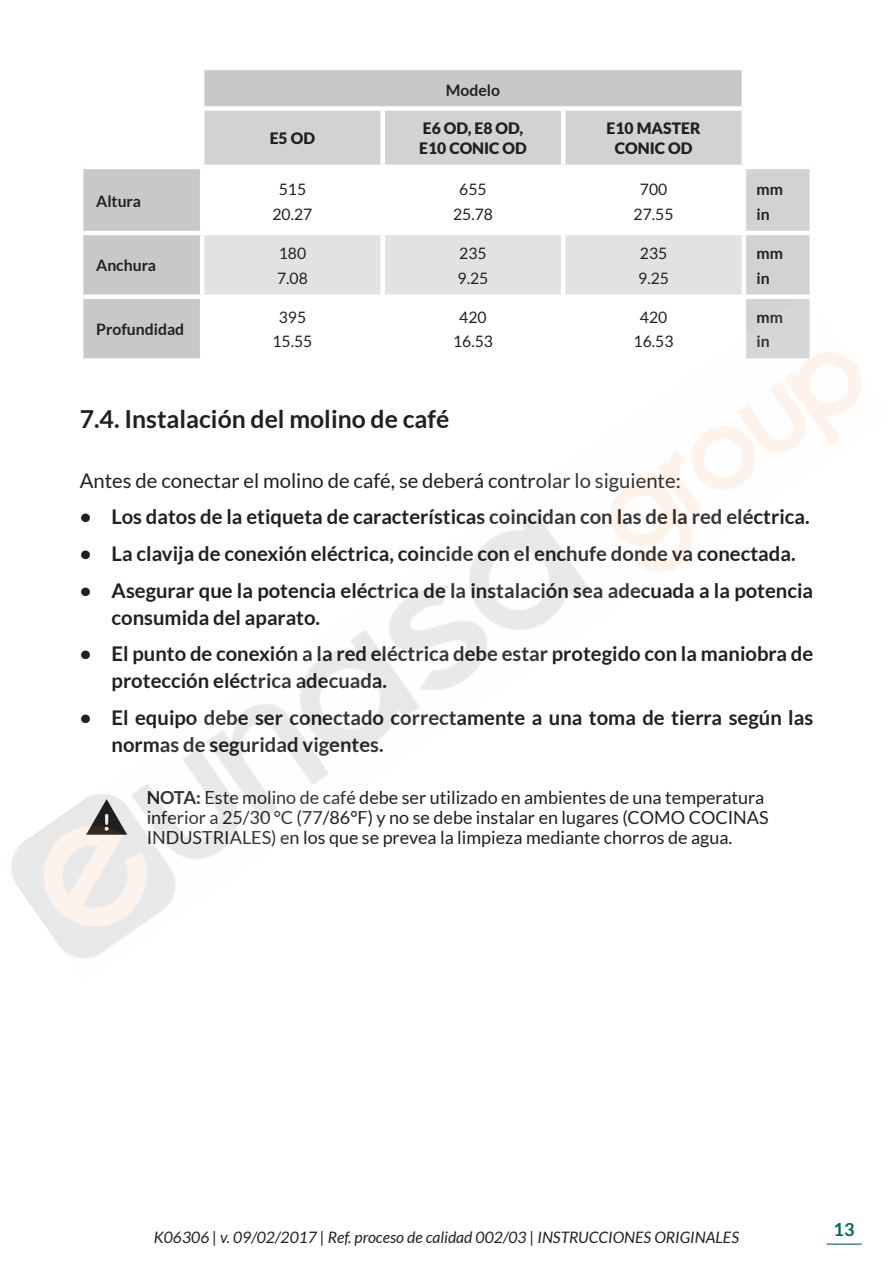
<style>
.page{position:relative;width:893px;height:1276px;background:#fff}
.page>*{position:absolute;margin:0;border:0;box-sizing:border-box;transform-origin:0 0}
.t1{font:700 24.75px "Lato";color:#231f20}
.t2{font:700 20.25px/27px "Lato";color:#231f20}
.t3{font:20.25px "Lato";color:#231f20}
.t4{font:18px/20.2px "Lato";color:#231f20}
.t5{font:700 18px "Lato";color:#006951}
.t6{font:italic 15.75px "Lato";color:#231f20}
.t7{font:15.75px/24.8px "Lato";color:#231f20;text-align:center}
.t8{font:700 15.75px/24.8px "Lato";color:#231f20}
.t9{font:900 15.75px/20.2px "Lato";color:#231f20}
.s1{font-weight:700}
</style>
<div class="page">
<hr style="left:827px;top:1243px;width:35px;height:1px;background:#006951">
<svg style="left:83px;top:70px;width:659px;height:224px;fill:#c7c8ca"></svg>
<svg style="left:204px;top:111px;width:606px;height:183px"></svg>
<hr style="left:200px;top:70px;width:4px;height:36px;background:#fff">
<hr style="left:200px;top:111px;width:4px;height:54px;background:#fff">
<div style="left:380px;top:111px;width:5px;height:54px;background:#fff"></div>
<div style="left:561px;top:111px;width:5px;height:54px;background:#fff"></div>
<hr style="left:83px;top:231px;width:119px;height:4px;background:#fff">
<hr style="left:202px;top:231px;width:181px;height:4px;background:#fff">
<hr style="left:383px;top:231px;width:180px;height:4px;background:#fff">
<hr style="left:563px;top:231px;width:181px;height:4px;background:#fff">
<hr style="left:744px;top:231px;width:66px;height:4px;background:#fff">
<div style="left:561px;top:169px;width:5px;height:62px;background:#fff"></div>
<div style="left:561px;top:235px;width:5px;height:59px;background:#fff"></div>
<hr style="left:83px;top:165px;width:119px;height:4px;background:#fff">
<hr style="left:202px;top:165px;width:181px;height:4px;background:#fff">
<hr style="left:383px;top:165px;width:180px;height:4px;background:#fff">
<hr style="left:563px;top:165px;width:181px;height:4px;background:#fff">
<hr style="left:744px;top:165px;width:66px;height:4px;background:#fff">
<div style="left:200px;top:106px;width:183px;height:5px;background:#fff"></div>
<div style="left:383px;top:106px;width:180px;height:5px;background:#fff"></div>
<div style="left:563px;top:106px;width:181px;height:5px;background:#fff"></div>
<hr style="left:742px;top:169px;width:4px;height:62px;background:#fff">
<hr style="left:742px;top:235px;width:4px;height:59px;background:#fff">
<hr style="left:742px;top:111px;width:4px;height:54px;background:#fff">
<hr style="left:200px;top:169px;width:4px;height:62px;background:#fff">
<div style="left:380px;top:169px;width:5px;height:62px;background:#fff"></div>
<hr style="left:200px;top:235px;width:4px;height:59px;background:#fff">
<div style="left:380px;top:235px;width:5px;height:59px;background:#fff"></div>
<img style="left:11px;top:294px;width:850px;height:664px">
<p class="t8" style="left:446px;top:77px;width:56px">Modelo</p>
<p class="t9" style="left:270px;top:128px;width:47px">E5 OD</p>
<p class="t9" style="left:419px;top:118px;width:109px">E6 OD, E8 OD,<br>E10 CONIC OD</p>
<p class="t9" style="left:607px;top:118px;width:95px;text-align:center">E10 MASTER<br>CONIC OD</p>
<p class="t8" style="left:96px;top:189px;width:46px">Altura</p>
<p class="t7" style="left:272px;top:177px;width:41px">515<br>20.27</p>
<p class="t7" style="left:453px;top:177px;width:41px">655<br>25.78</p>
<p class="t7" style="left:634px;top:177px;width:41px">700<br>27.55</p>
<p class="t8" style="left:757px;top:177px;width:28px">mm in</p>
<p class="t8" style="left:96px;top:253px;width:61px">Anchura</p>
<p class="t7" style="left:277px;top:241px;width:32px;text-align:left">180<br>7.08</p>
<p class="t7" style="left:458px;top:241px;width:32px;text-align:left">235<br>9.25</p>
<p class="t7" style="left:638px;top:241px;width:32px;text-align:left">235<br>9.25</p>
<p class="t8" style="left:757px;top:240px;width:28px">mm in</p>
<p class="t8" style="left:96px;top:317px;width:90px">Profundidad</p>
<p class="t7" style="left:272px;top:304px;width:41px">395<br>15.55</p>
<p class="t7" style="left:453px;top:304px;width:41px">420<br>16.53</p>
<p class="t7" style="left:634px;top:304px;width:41px">420<br>16.53</p>
<p class="t8" style="left:757px;top:304px;width:28px">mm in</p>
<p class="t1" style="left:80px;top:404px;width:371px">7.4. Instalación del molino de café</p>
<p class="t3" style="left:80px;top:469px;width:603px">Antes de conectar el molino de café, se deberá controlar lo siguiente:</p>
<p class="t2" style="left:80px;top:503px;width:731px">• Los datos de la etiqueta de características coincidan con las de la red eléctrica.</p>
<p class="t2" style="left:80px;top:540px;width:717px">• La clavija de conexión eléctrica, coincide con el enchufe donde va conectada.</p>
<p class="t2" style="left:112px;top:576px;width:703px;text-indent:-32px">• Asegurar que la potencia eléctrica de la instalación sea adecuada a la potencia consumida del aparato.</p>
<p class="t2" style="left:112px;top:640px;width:703px;text-indent:-32px">• El punto de conexión a la red eléctrica debe estar protegido con la maniobra de protección eléctrica adecuada.</p>
<p class="t2" style="left:112px;top:703px;width:703px;text-indent:-32px">• El equipo debe ser conectado correctamente a una toma de tierra según las normas de seguridad vigentes.</p>
<p class="t4" style="left:147px;top:787px;width:623px"><span class="s1">NOTA:</span> Este molino de café debe ser utilizado en ambientes de una temperatura inferior a 25/30 °C (77/86°F) y no se debe instalar en lugares (COMO COCINAS<br>INDUSTRIALES) en los que se prevea la limpieza mediante chorros de agua.</p>
<p class="t6" style="left:154px;top:1229px;width:587px">K06306 | v. 09/02/2017 | Ref. proceso de calidad 002/03 | INSTRUCCIONES ORIGINALES</p>
<p class="t5" style="left:834px;top:1219px;width:22px">13</p>
</div>
